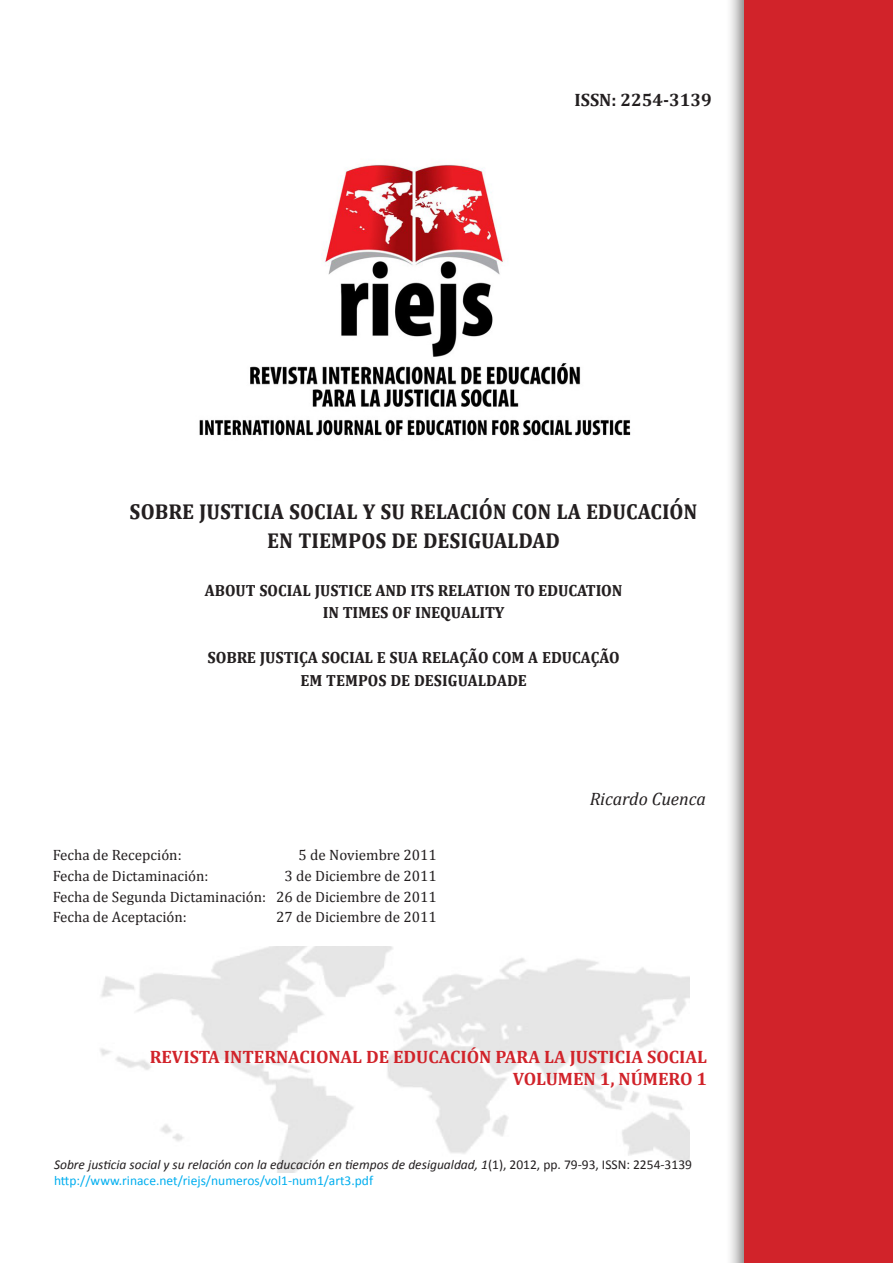
<style>
.page{position:relative;width:893px;height:1263px;background:#fff}
.page>*{position:absolute;margin:0;border:0;box-sizing:border-box;transform-origin:0 0}
.t1{font:700 27.3px/28.8px "Cambria";color:#231f20;text-align:center;scale:.84 1}
.t2{font:700 20.55px/22.5px "Cambria";letter-spacing:-.01em;color:#231f20;text-align:center;scale:.86 1}
.t3{font:700 20.55px/22.5px "Cambria";letter-spacing:-.01em;color:#231f20;text-align:center;scale:.84 1}
.t4{font:700 18px "Cambria";color:#d1232a}
.t5{font:700 18px "Cambria";color:#231f20}
.t6{font:italic 18px "Cambria";color:#231f20}
.t7{font:15px "Cambria";color:#231f20}
.t8{font:italic 13.5px "Calibri";color:#231f20}
.t9{font:13.5px "Calibri";color:#00aeef}
.s1{font-style:normal}
</style>
<div class="page">
<img style="left:100px;top:946px;width:590px;height:226px">
<img style="left:199px;top:164px;width:432px;height:272px">
<div style="left:725px;top:0;width:168px;height:1263px;background:#231f20;opacity:.6"></div>
<div style="left:744px;top:0;width:149px;height:1263px;background:#d1232a"></div>
<p class="t5" style="left:574px;top:89px;width:139px">ISSN: 2254-3139</p>
<p class="t1" style="left:130px;top:494px;width:678px">sobre justicia social y su relación con la educación en tiempos de desigualdad</p>
<p class="t3" style="left:205px;top:577px;width:499px">about social justice and its relation to education in times of inequality</p>
<p class="t2" style="left:208px;top:644px;width:481px">sobre justiça social e sua relação com a educação em tempos de desigualdade</p>
<p class="t7" style="left:53px;top:846px;width:130px">Fecha de Recepción:</p>
<p class="t7" style="left:299px;top:846px;width:140px">5 de Noviembre 2011</p>
<p class="t7" style="left:53px;top:867px;width:157px">Fecha de Dictaminación:</p>
<p class="t7" style="left:284px;top:867px;width:154px">3 de Diciembre de 2011</p>
<p class="t7" style="left:53px;top:888px;width:386px">Fecha de Segunda Dictaminación: 26 de Diciembre de 2011</p>
<p class="t7" style="left:53px;top:908px;width:136px">Fecha de Aceptación:</p>
<p class="t7" style="left:276px;top:908px;width:162px">27 de Diciembre de 2011</p>
<p class="t6" style="left:590px;top:788px;width:118px">Ricardo Cuenca</p>
<p class="t4" style="left:150px;top:1046px;width:559px">REVISTA INTERNACIONAL DE EDUCACIÓN PARA LA JUSTICIA SOCIAL</p>
<p class="t4" style="left:513px;top:1068px;width:196px">VOLUMEN 1, NÚMERO 1</p>
<p class="t8" style="left:54px;top:1156px;width:639px">Sobre justicia social y su relación con la educación en tiempos de desigualdad, 1<span class="s1">(1), 2012, pp. 79-93, ISSN: 2254-3139</span></p>
<p class="t9" style="left:54px;top:1172px;width:321px">http://www.rinace.net/riejs/numeros/vol1-num1/art3.pdf</p>
</div>
